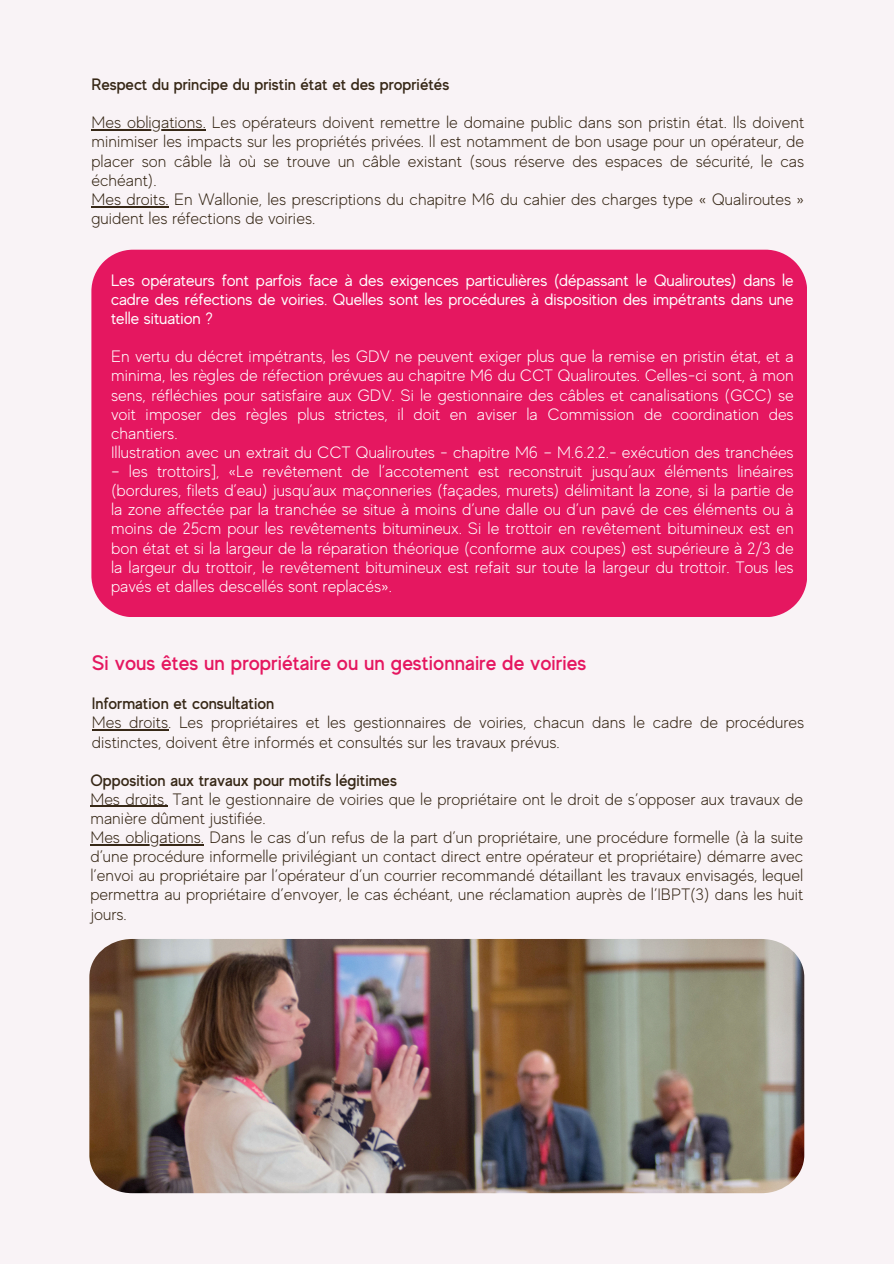
<style>
.page{position:relative;width:894px;height:1264px;background:#fff}
.page>*{position:absolute;margin:0;border:0;box-sizing:border-box;transform-origin:0 0}
.t1{font:500 21px "MADE Evolve Sans";color:#e51760}
.t2{font:300 16.5px/19.2px "MADE Evolve Sans";color:#372817}
.t3{font:300 16.5px/19.2px "MADE Evolve Sans";color:#fff;text-align:justify}
.t4{font:16.5px/19.2px "MADE Evolve Sans";color:#fff;text-align:justify}
.t5{font:500 16.5px "MADE Evolve Sans";color:#372817}
</style>
<div class="page">
<div style="left:0;top:0;width:893px;height:1263px;background:#f9f3f6"></div>
<svg style="left:91px;top:250px;width:715px;height:367px;background:#e52167"></svg>
<hr style="left:92px;top:729px;width:76px;height:1px;background:#372817">
<hr style="left:91px;top:129px;width:115px;height:2px;background:#372817">
<hr style="left:91px;top:206px;width:78px;height:1px;background:#372817">
<hr style="left:90px;top:805px;width:77px;height:2px;background:#372817">
<hr style="left:90px;top:844px;width:114px;height:1px;background:#372817">
<img style="left:89px;top:939px;width:715px;height:254px">
<h1 class="t5" style="left:91px;top:75px;width:359px">Respect du principe du pristin état et des propriétés</h1>
<p class="t2" style="left:91px;top:113px;width:714px;text-align:justify">Mes obligations. Les opérateurs doivent remettre le domaine public dans son pristin état. Ils doivent minimiser les impacts sur les propriétés privées. Il est notamment de bon usage pour un opérateur, de placer son câble là où se trouve un câble existant (sous réserve des espaces de sécurité, le cas échéant).</p>
<p class="t2" style="left:91px;top:190px;width:714px">Mes droits. En Wallonie, les prescriptions du chapitre M6 du cahier des charges type « Qualiroutes » guident les réfections de voiries.</p>
<p class="t4" style="left:111px;top:270px;width:684px">Les opérateurs font parfois face à des exigences particulières (dépassant le Qualiroutes) dans le cadre des réfections de voiries. Quelles sont les procédures à disposition des impétrants dans une telle situation ?</p>
<p class="t3" style="left:111px;top:347px;width:684px">En vertu du décret impétrants, les GDV ne peuvent exiger plus que la remise en pristin état, et a minima, les règles de réfection prévues au chapitre M6 du CCT Qualiroutes. Celles-ci sont, à mon sens, réfléchies pour satisfaire aux GDV. Si le gestionnaire des câbles et canalisations (GCC) se voit imposer des règles plus strictes, il doit en aviser la Commission de coordination des chantiers.</p>
<p class="t3" style="left:111px;top:443px;width:684px">Illustration avec un extrait du CCT Qualiroutes - chapitre M6 – M.6.2.2.- exécution des tranchées</p>
<p class="t3" style="left:111px;top:462px;width:684px">– les trottoirs], «Le revêtement de l’accotement est reconstruit jusqu’aux éléments linéaires (bordures, filets d’eau) jusqu’aux maçonneries (façades, murets) délimitant la zone, si la partie de la zone affectée par la tranchée se situe à moins d’une dalle ou d’un pavé de ces éléments ou à moins de 25cm pour les revêtements bitumineux. Si le trottoir en revêtement bitumineux est en bon état et si la largeur de la réparation théorique (conforme aux coupes) est supérieure à 2/3 de la largeur du trottoir, le revêtement bitumineux est refait sur toute la largeur du trottoir. Tous les pavés et dalles descellés sont replacés».</p>
<h2 class="t1" style="left:92px;top:651px;width:495px">Si vous êtes un propriétaire ou un gestionnaire de voiries</h2>
<p class="t5" style="left:92px;top:694px;width:184px">Information et consultation</p>
<p class="t2" style="left:92px;top:713px;width:713px">Mes droits. Les propriétaires et les gestionnaires de voiries, chacun dans le cadre de procédures distinctes, doivent être informés et consultés sur les travaux prévus.</p>
<p class="t5" style="left:90px;top:770px;width:308px">Opposition aux travaux pour motifs légitimes</p>
<p class="t2" style="left:90px;top:789px;width:714px">Mes droits. Tant le gestionnaire de voiries que le propriétaire ont le droit de s’opposer aux travaux de manière dûment justifiée.</p>
<p class="t2" style="left:90px;top:827px;width:714px;text-align:justify">Mes obligations. Dans le cas d’un refus de la part d’un propriétaire, une procédure formelle (à la suite d’une procédure informelle privilégiant un contact direct entre opérateur et propriétaire) démarre avec l’envoi au propriétaire par l’opérateur d’un courrier recommandé détaillant les travaux envisagés, lequel permettra au propriétaire d’envoyer, le cas échéant, une réclamation auprès de l’IBPT(3) dans les huit jours.</p>
</div>
